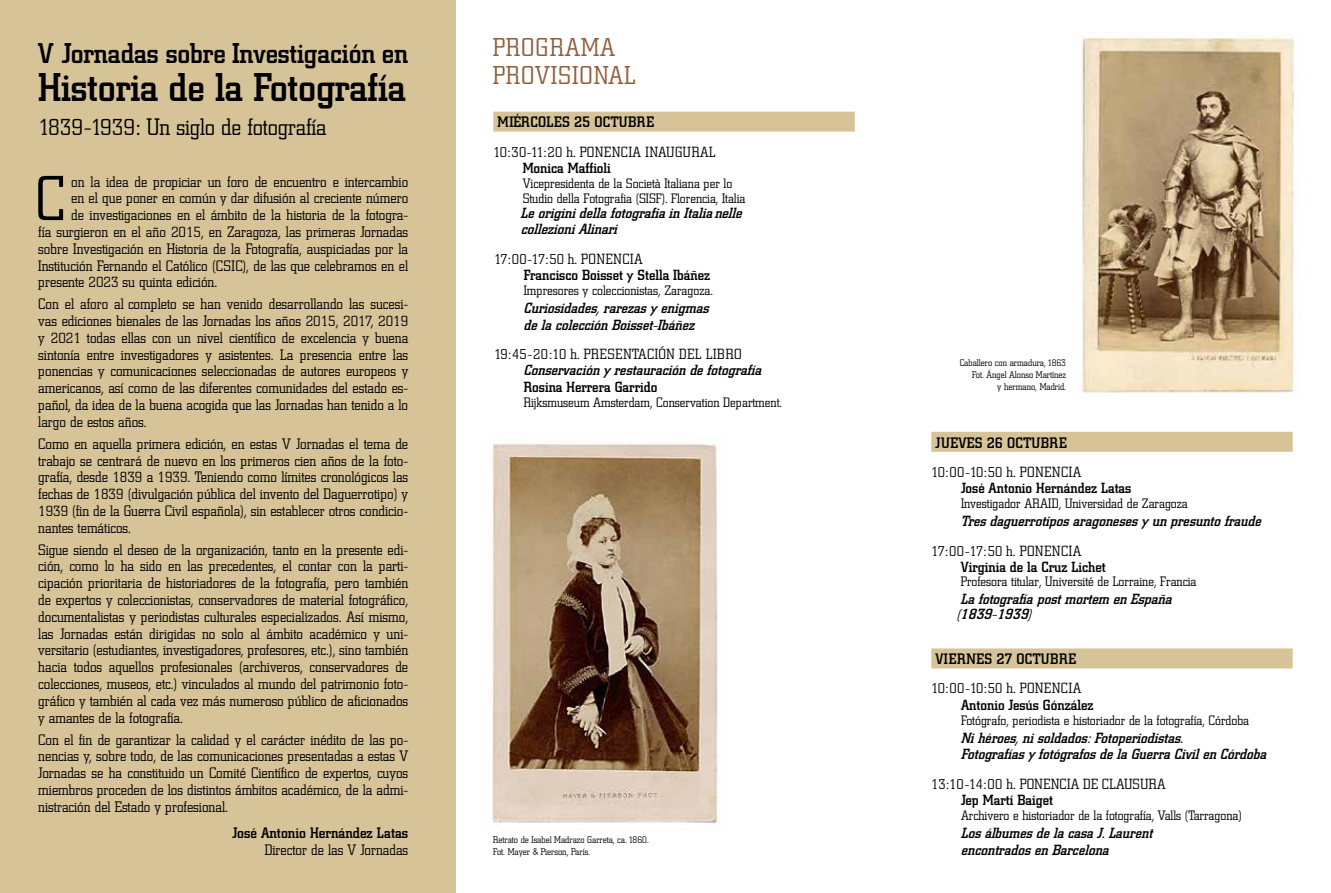
<style>
.page{position:relative;width:1331px;height:893px;background:#fff}
.page>*{position:absolute;margin:0;border:0;box-sizing:border-box;transform-origin:0 0}
.t1{font:300 62.55px "City";color:#000}
.t2{font:500 39.6px "City";letter-spacing:-.005em;color:#000}
.t3{font:500 28.2px "City";letter-spacing:-.005em;color:#000}
.t4{font:300 25.5px/28.5px "City";letter-spacing:.045em;color:#925d39}
.t5{font:300 23.55px "City";letter-spacing:-.005em;color:#000}
.t6{font:300 15px/16.8px "City";color:#000;text-align:justify}
.t7{font:500 15px "City";letter-spacing:.02em;color:#000}
.t8{font:500 15px "City";color:#000}
.t9{font:italic 500 14.55px/16.5px "City";color:#000}
.t10{font:300 14.55px "City";letter-spacing:.04em;color:#000}
.t11{font:500 14.55px "City";color:#000}
.t12{font:italic 500 14.55px/15.3px "City";color:#000}
.t13{font:300 14.55px "City";letter-spacing:.02em;color:#000}
.t14{font:300 13.5px/14.7px "City";color:#000}
.t15{font:300 9.6px/12px "City";color:#000}
.s1{font-style:inherit}
</style>
<div class="page">
<div style="left:0;top:0;width:455px;height:893px;background:#d6c398"></div>
<img style="left:492px;top:443px;width:226px;height:380px">
<img style="left:1081px;top:33px;width:218px;height:361px">
<div style="left:493px;top:112px;width:362px;height:20px;background:#d6c398"></div>
<div style="left:931px;top:432px;width:362px;height:20px;background:#d6c398"></div>
<div style="left:931px;top:648px;width:362px;height:20px;background:#d6c398"></div>
<h3 class="t3" style="left:38px;top:38px;width:371px">V Jornadas sobre Investigación en</h3>
<h2 class="t2" style="left:38px;top:65px;width:369px">Historia de la Fotografía</h2>
<h3 class="t5" style="left:38px;top:114px;width:290px">1839-1939: Un siglo de fotografía</h3>
<h1 class="t1" style="left:35px;top:164px;width:31px">C</h1>
<p class="t6" style="left:71px;top:173px;width:338px">on la idea de propiciar un foro de encuentro e intercambio</p>
<p class="t6" style="left:71px;top:190px;width:339px">en el que poner en común y dar difusión al creciente número</p>
<p class="t6" style="left:71px;top:207px;width:338px">de investigaciones en el ámbito de la historia de la fotogra-</p>
<p class="t6" style="left:38px;top:224px;width:371px">fía surgieron en el año 2015, en Zaragoza, las primeras Jornadas</p>
<p class="t6" style="left:38px;top:240px;width:371px">sobre Investigación en Historia de la Fotografía, auspiciadas por la</p>
<p class="t6" style="left:38px;top:257px;width:371px">Institución Fernando el Católico (CSIC), de las que celebramos en el</p>
<p class="t6" style="left:38px;top:274px;width:181px">presente 2023 su quinta edición.</p>
<p class="t6" style="left:38px;top:296px;width:371px">Con el aforo al completo se han venido desarrollando las sucesi&shy;vas ediciones bienales de las Jornadas los años 2015, 2017, 2019 y 2021 todas ellas con un nivel científico de excelencia y buena sintonía entre investigadores y asistentes. La presencia entre las ponencias y comunicaciones seleccionadas de autores europeos y americanos, así como de las diferentes comunidades del estado es&shy;pañol, da idea de la buena acogida que las Jornadas han tenido a lo largo de estos años.</p>
<p class="t6" style="left:38px;top:435px;width:371px">Como en aquella primera edición, en estas V Jornadas el tema de trabajo se centrará de nuevo en los primeros cien años de la foto&shy;grafía, desde 1839 a 1939. Teniendo como límites cronológicos las fechas de 1839 (divulgación pública del invento del Daguerrotipo) y 1939 (fin de la Guerra Civil española), sin establecer otros condicio&shy;nantes temáticos.</p>
<p class="t6" style="left:38px;top:541px;width:371px">Sigue siendo el deseo de la organización, tanto en la presente edi&shy;ción, como lo ha sido en las precedentes, el contar con la parti&shy;cipación prioritaria de historiadores de la fotografía, pero también de expertos y coleccionistas, conservadores de material fotográfico, documentalistas y periodistas culturales especializados. Así mismo, las Jornadas están dirigidas no solo al ámbito académico y uni&shy;versitario (estudiantes, investigadores, profesores, etc.), sino también hacia todos aquellos profesionales (archiveros, conservadores de colecciones, museos, etc.) vinculados al mundo del patrimonio foto&shy;gráfico y también al cada vez más numeroso público de aficionados y amantes de la fotografía.</p>
<p class="t6" style="left:38px;top:731px;width:371px">Con el fin de garantizar la calidad y el carácter inédito de las po&shy;nencias y, sobre todo, de las comunicaciones presentadas a estas V Jornadas se ha constituido un Comité Científico de expertos, cuyos miembros proceden de los distintos ámbitos académico, de la admi&shy;nistración del Estado y profesional.</p>
<p class="t8" style="left:233px;top:824px;width:177px">José Antonio Hernández Latas</p>
<p class="t6" style="left:265px;top:841px;width:145px">Director de las V Jornadas</p>
<h3 class="t4" style="left:493px;top:33px;width:144px">PROGRAMA<br>PROVISIONAL</h3>
<p class="t7" style="left:497px;top:114px;width:158px">MIÉRCOLES 25 OCTUBRE</p>
<p class="t10" style="left:493px;top:144px;width:224px">10:30-11:20 h. PONENCIA INAUGURAL</p>
<p class="t11" style="left:523px;top:160px;width:90px">Monica Maffioli</p>
<p class="t14" style="left:523px;top:176px;width:224px">Vicepresidenta de la Società Italiana per lo<br>Studio della Fotografia (SISF). Florencia, Italia</p>
<p class="t9" style="left:521px;top:206px;width:227px;line-height:15.9px">Le origini della fotografia in Italia <span class="s1">nelle collezioniAlinari</span></p>
<p class="t10" style="left:494px;top:251px;width:150px">17:00-17:50 h. PONENCIA</p>
<p class="t11" style="left:524px;top:267px;width:188px">Francisco Boisset y Stella Ibáñez</p>
<p class="t14" style="left:524px;top:283px;width:191px">Impresores y coleccionistas, Zaragoza.</p>
<p class="t9" style="left:524px;top:300px;width:186px">Curiosidades, rarezas y enigmas de la colección Boisset-Ibáñez</p>
<p class="t10" style="left:494px;top:346px;width:249px">19:45-20:10 h. PRESENTACIÓN DEL LIBRO</p>
<p class="t9" style="left:524px;top:362px;width:239px">Conservación y restauración de fotografía</p>
<p class="t11" style="left:524px;top:379px;width:135px">Rosina Herrera Garrido</p>
<p class="t14" style="left:524px;top:395px;width:260px">Rijksmuseum Amsterdam, Conservation Department.</p>
<p class="t15" style="left:493px;top:834px;width:157px">Retrato de Isabel Madrazo Garreta, ca. 1860.<br>Fot. Mayer &amp; Pierson, París.</p>
<p class="t15" style="left:960px;top:357px;width:108px;text-align:right">Caballero con armadura, 1863<br>Fot. Ángel Alonso Martínez<br>y hermano, Madrid.</p>
<p class="t7" style="left:935px;top:434px;width:133px">JUEVES 26 OCTUBRE</p>
<p class="t10" style="left:931px;top:464px;width:152px">10:00-10:50 h. PONENCIA</p>
<p class="t11" style="left:961px;top:480px;width:172px">José Antonio Hernández Latas</p>
<p class="t14" style="left:961px;top:497px;width:228px">Investigador ARAID, Universidad de Zaragoza</p>
<p class="t9" style="left:961px;top:513px;width:302px">Tres daguerrotipos aragoneses y un presunto fraude</p>
<p class="t10" style="left:931px;top:543px;width:152px">17:00-17:50 h. PONENCIA</p>
<p class="t11" style="left:961px;top:559px;width:146px">Virginia de la Cruz Lichet</p>
<p class="t14" style="left:961px;top:574px;width:237px">Profesora titular, Université de Lorraine, Francia</p>
<p class="t12" style="left:957px;top:591px;width:221px"><span class="s1">L a fo t o gr a fía</span> postmortem enEspaña (1839-1939)</p>
<p class="t7" style="left:935px;top:651px;width:142px">VIERNES 27 OCTUBRE</p>
<p class="t10" style="left:931px;top:680px;width:151px">10:00-10:50 h. PONENCIA</p>
<p class="t11" style="left:961px;top:697px;width:134px">Antonio Jesús Gónzález</p>
<p class="t14" style="left:961px;top:713px;width:290px">Fotógrafo, periodista e historiador de la fotografía, Córdoba</p>
<p class="t9" style="left:961px;top:730px;width:307px">Ni héroes, ni soldados: Fotoperiodistas.<br>Fotografías y fotógrafos de la Guerra Civil en Córdoba</p>
<p class="t13" style="left:931px;top:776px;width:236px">13:10-14:00 h. PONENCIA DE CLAUSURA</p>
<p class="t11" style="left:961px;top:792px;width:94px">Jep Martí Baiget</p>
<p class="t14" style="left:961px;top:808px;width:282px">Archivero e historiador de la fotografía, Valls (Tarragona)</p>
<p class="t9" style="left:961px;top:825px;width:193px">Los álbumes de la casa J. Laurent encontrados en Barcelona</p>
</div>
